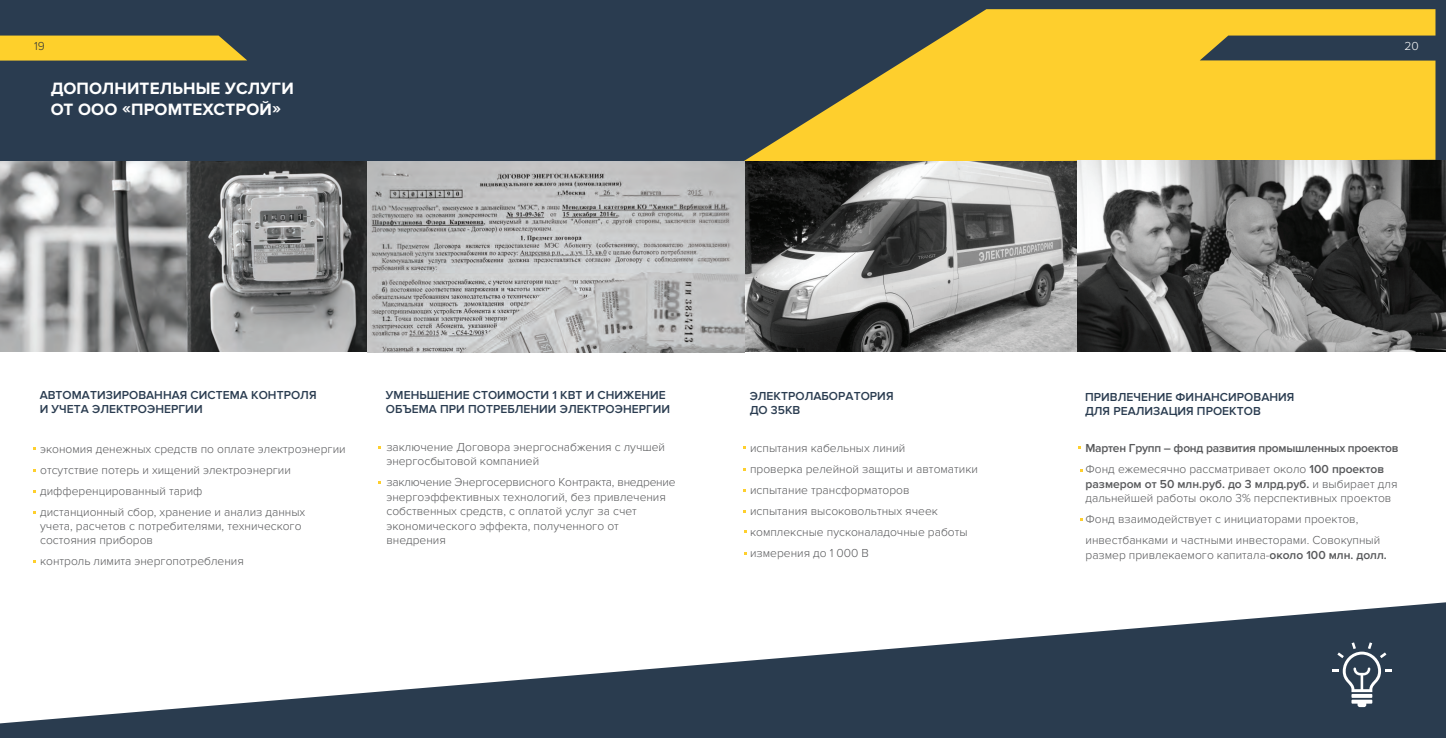
<style>
.page{position:relative;width:1446px;height:738px;background:#fff}
.page>*{position:absolute;margin:0;border:0;box-sizing:border-box;transform-origin:0 0}
.t1{font:700 17px/20.4px "Proxima Nova";letter-spacing:.01em;color:#fff}
.t2{font:300 12px/21px "Proxima Nova";color:#57585a}
.t3{font:600 12px/14px "Proxima Nova";letter-spacing:.005em;color:#2a3c50}
.t4{font:600 12px/21px "Proxima Nova";letter-spacing:-.02em;color:#57585a}
.t5{font:300 12px "Proxima Nova";color:#fff}
.t6{font:300 12px "Proxima Nova";color:#333639}
.s1{font-weight:300}
.s2{font-weight:600}
</style>
<div class="page">
<svg style="left:0;top:602px;width:1446px;height:135px;fill:#2a3c4f"></svg>
<div style="left:0;top:0;width:1446px;height:161px;background:#2a3c50"></div>
<svg style="left:1351px;top:693px;width:21px;height:4px"></svg>
<svg style="left:1351px;top:699px;width:21px;height:7px"></svg>
<svg style="left:1332px;top:642px;width:59px;height:49px"></svg>
<svg style="left:745px;top:9px;width:690px;height:151px;fill:#fecf2d"></svg>
<svg style="left:1199px;top:36px;width:237px;height:25px"></svg>
<svg style="left:0;top:36px;width:247px;height:25px"></svg>
<img style="left:744px;top:160px;width:702px;height:191px">
<img style="left:0;top:161px;width:744px;height:191px">
<p class="t6" style="left:34px;top:40px;width:12px">19</p>
<h1 class="t1" style="left:51px;top:78px;width:245px">ДОПОЛНИТЕЛЬНЫЕ УСЛУГИ<br>ОТ ООО «ПРОМТЕХСТРОЙ»</h1>
<p class="t5" style="left:1404px;top:40px;width:16px">20</p>
<p class="t3" style="left:40px;top:388px;width:278px">АВТОМАТИЗИРОВАННАЯ СИСТЕМА КОНТРОЛЯ<br>И УЧЕТА ЭЛЕКТРОЭНЕРГИИ</p>
<p class="t2" style="left:40px;top:438px;width:307px">экономия денежных средств по оплате электроэнергии отсутствие потерь и хищений электроэнергии дифференцированный тариф<br>дистанционный сбор, хранение и анализ данных</p>
<p class="t2" style="left:40px;top:518px;width:263px;line-height:14.4px">учета, расчетов с потребителями, технического состояния приборов</p>
<p class="t2" style="left:40px;top:550px;width:205px">контроль лимита энергопотребления</p>
<p class="t3" style="left:386px;top:388px;width:286px">УМЕНЬШЕНИЕ СТОИМОСТИ 1 КВТ И СНИЖЕНИЕ<br>ОБЪЕМА ПРИ ПОТРЕБЛЕНИИ ЭЛЕКТРОЭНЕРГИИ</p>
<p class="t2" style="left:386px;top:439px;width:280px;line-height:14.4px">заключение Договора энергоснабжения с лучшей энергосбытовой компанией</p>
<p class="t2" style="left:386px;top:475px;width:291px;line-height:14.4px">заключение Энергосервисного Контракта, внедрение энергоэффективных технологий, без привлечения собственных средств, с оплатой услуг за счет экономического эффекта, полученного от внедрения</p>
<p class="t3" style="left:750px;top:388px;width:145px">ЭЛЕКТРОЛАБОРАТОРИЯ<br>ДО 35КВ</p>
<p class="t2" style="left:750px;top:437px;width:229px">испытания кабельных линий<br>проверка релейной защиты и автоматики испытание трансформаторов<br>испытания высоковольтных ячеек комплексные пусконаладочные работы измерения до 1 000 В</p>
<p class="t3" style="left:1085px;top:389px;width:211px">ПРИВЛЕЧЕНИЕ ФИНАНСИРОВАНИЯ<br>ДЛЯ РЕАЛИЗАЦИЯ ПРОЕКТОВ</p>
<p class="t4" style="left:1085px;top:437px;width:315px">Мартен Групп – фонд развития промышленных проектов<br><span class="s1">Фонд ежемесячно рассматривает около</span> 100 проектов</p>
<p class="t2" style="left:1085px;top:476px;width:313px;line-height:14.4px"><span class="s2">размером от 50 млн.руб. до 3 млрд.руб.</span> и выбирает для дальнейшей работы около 3% перспективных проектов</p>
<p class="t2" style="left:1085px;top:508px;width:296px">Фонд взаимодействует с инициаторами проектов, инвестбанками и частными инвесторами. Совокупный</p>
<p class="t2" style="left:1085px;top:544px;width:303px">размер привлекаемого капитала-<span class="s2">около 100 млн. долл.</span></p>
</div>
